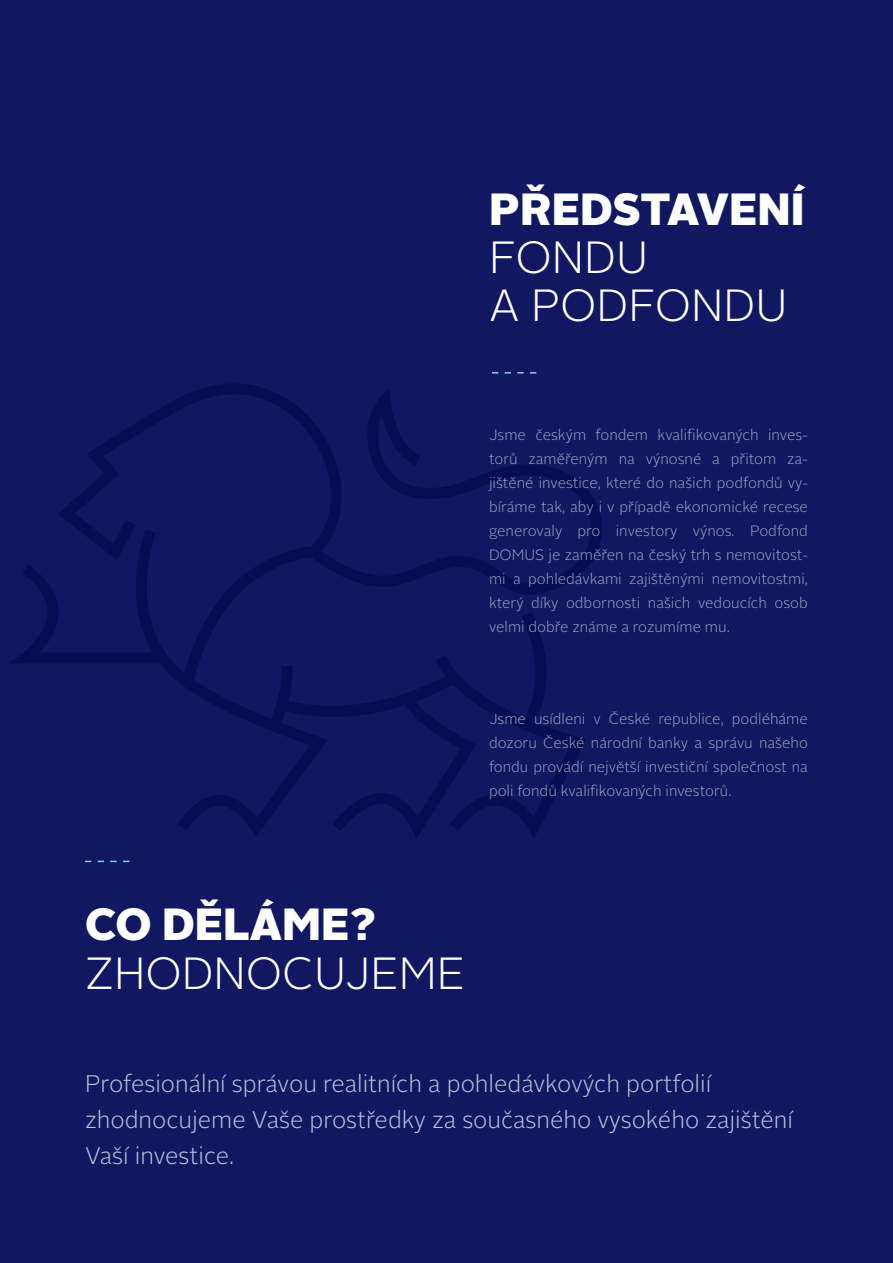
<style>
.page{position:relative;width:893px;height:1263px;background:#121761}
.page>*{position:absolute;margin:0;border:0;box-sizing:border-box;transform-origin:0 0}
.t1{font:300 45px/48px "Alright Sans";color:#fff}
.t2{font:900 45px "Alright Sans";color:#fff}
.t3{font:300 24px/36px "Alright Sans";color:#abc7d5}
.t4{font:300 15px/24px "Alright Sans";color:#abc7d5;text-align:justify}
</style>
<div class="page">
<svg style="left:10px;top:372px;width:592px;height:467px"></svg>
<svg style="left:492px;top:372px;width:44px;height:2px"></svg>
<svg style="left:85px;top:861px;width:44px;height:1px"></svg>
<h1 class="t2" style="left:489px;top:177px;width:317px">PŘEDSTAVENÍ</h1>
<h1 class="t1" style="left:489px;top:234px;width:300px">FONDU<br>A PODFONDU</h1>
<p class="t4" style="left:489px;top:423px;width:320px">Jsme českým fondem kvalifikovaných inves&shy;torů zaměřeným na výnosné a přitom za&shy;jištěné investice, které do našich podfondů vy&shy;bíráme tak, aby i v případě ekonomické recese generovaly pro investory výnos. Podfond DOMUS je zaměřen na český trh s nemovitost&shy;mi a pohledávkami zajištěnými nemovitostmi, který díky odbornosti našich vedoucích osob velmi dobře známe a rozumíme mu.</p>
<p class="t4" style="left:489px;top:707px;width:320px">Jsme usídleni v České republice, podléháme dozoru České národní banky a správu našeho fondu provádí největší investiční společnost na poli fondů kvalifikovaných investorů.</p>
<h1 class="t2" style="left:85px;top:892px;width:292px">CO DĚLÁME?</h1>
<h1 class="t1" style="left:85px;top:950px;width:382px">ZHODNOCUJEME</h1>
<h2 class="t3" style="left:85px;top:1066px;width:709px">Profesionální správou realitních a pohledávkových portfolií zhodnocujeme Vaše prostředky za současného vysokého zajištění<br>Vaší investice.</h2>
</div>
